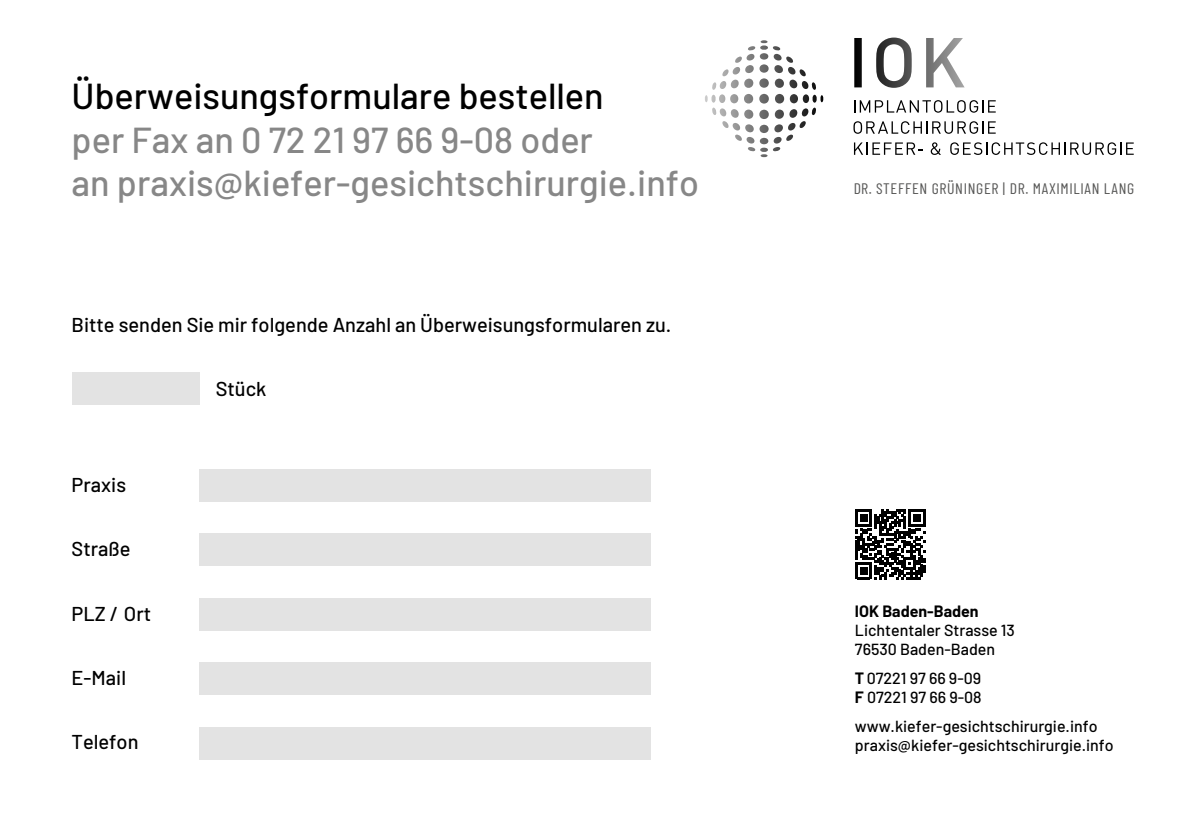
<style>
.page{position:relative;width:1191px;height:840px;background:#fff}
.page>*{position:absolute;margin:0;border:0;box-sizing:border-box;transform-origin:0 0}
.t1{font:500 36px/43.2px "Barlow";color:#878787}
.t2{font:500 36px "Barlow";color:#000}
.t3{font:500 20px "Barlow";color:#000}
.t4{font:500 16px/19.2px "Barlow";color:#000}
.t5{font:700 16px "Barlow";color:#000}
.t6{font:15.2px "Barlow Condensed";letter-spacing:.04em;color:#575756;scale:1.04 1}
.s1{font-weight:700}
</style>
<div class="page">
<div style="left:72px;top:372px;width:128px;height:33px;background:#e3e3e3"></div>
<div style="left:200px;top:468px;width:451px;height:33px;background:#e3e3e3"></div>
<div style="left:200px;top:533px;width:451px;height:32px;background:#e3e3e3"></div>
<div style="left:200px;top:597px;width:451px;height:33px;background:#e3e3e3"></div>
<div style="left:200px;top:661px;width:451px;height:33px;background:#e3e3e3"></div>
<div style="left:200px;top:726px;width:451px;height:33px;background:#e3e3e3"></div>
<svg style="left:722px;top:40px;width:84px;height:49px"></svg>
<svg style="left:854px;top:38px;width:110px;height:50px"></svg>
<svg style="left:854px;top:100px;width:141px;height:13px"></svg>
<svg style="left:853px;top:121px;width:142px;height:13px"></svg>
<svg style="left:854px;top:142px;width:68px;height:13px"></svg>
<svg style="left:930px;top:142px;width:11px;height:13px"></svg>
<svg style="left:950px;top:142px;width:183px;height:13px"></svg>
<svg style="left:855px;top:509px;width:70px;height:70px"></svg>
<h1 class="t2" style="left:72px;top:70px;width:533px">Überweisungsformulare bestellen</h1>
<h1 class="t1" style="left:72px;top:115px;width:629px">per Fax an 0 72 21 97 66 9-08 oder<br>an praxis@kiefer-gesichtschirurgie.info</h1>
<p class="t3" style="left:72px;top:310px;width:601px">Bitte senden Sie mir folgende Anzahl an Überweisungsformularen zu.</p>
<p class="t3" style="left:72px;top:470px;width:56px">Praxis</p>
<p class="t3" style="left:72px;top:534px;width:60px">Straße</p>
<p class="t3" style="left:72px;top:598px;width:81px">PLZ / Ort</p>
<p class="t3" style="left:72px;top:662px;width:56px">E-Mail</p>
<p class="t3" style="left:72px;top:726px;width:68px">Telefon</p>
<p class="t3" style="left:216px;top:374px;width:52px">Stück</p>
<p class="t6" style="left:853px;top:177px;width:272px">DR. STEFFEN GRÜNINGER | DR. MAXIMILIAN LANG</p>
<p class="t5" style="left:855px;top:598px;width:125px">IOK Baden-Baden</p>
<p class="t4" style="left:855px;top:619px;width:161px">Lichtentaler Strasse 13<br>76530 Baden-Baden</p>
<p class="t4" style="left:855px;top:667px;width:128px"><span class="s1">T</span> 07221 97 66 9-09<br><span class="s1">F</span> 07221 97 66 9-08</p>
<p class="t4" style="left:855px;top:715px;width:260px">www.kiefer-gesichtschirurgie.info praxis@kiefer-gesichtschirurgie.info</p>
</div>
